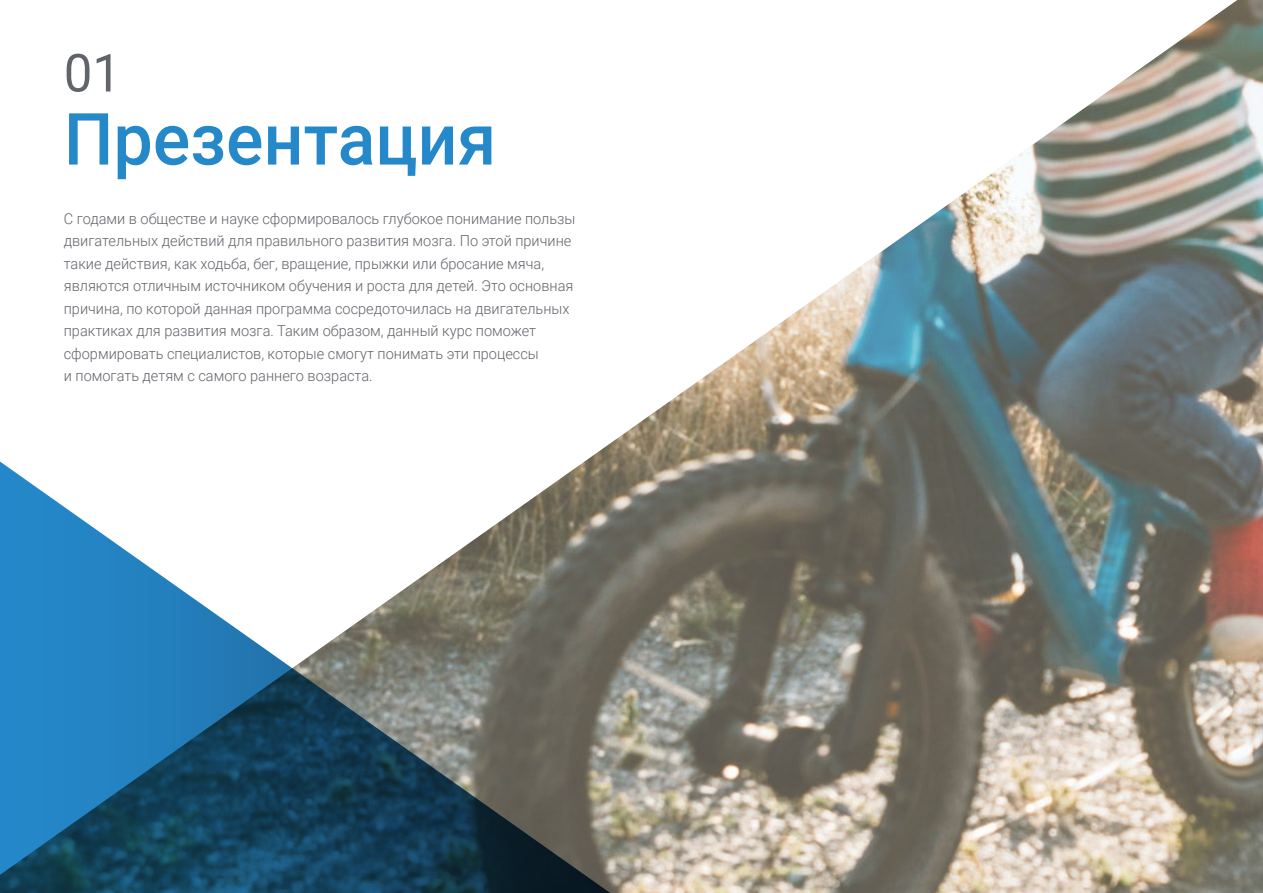
<style>
.page{position:relative;width:1263px;height:893px;background:#fff}
.page>*{position:absolute;margin:0;border:0;box-sizing:border-box;transform-origin:0 0}
.t1{font:500 72px "Roboto";color:#2488c9}
.t2{font:52.5px "Roboto";color:#61646a}
.t3{font:300 15px/22.5px "Roboto";color:#61646a}
</style>
<div class="page">
<img style="left:606px;top:0;width:657px;height:893px">
<svg style="left:0;top:446px;width:640px;height:447px"></svg>
<h2 class="t2" style="left:64px;top:36px;width:59px">01</h2>
<h1 class="t1" style="left:64px;top:89px;width:434px">Презентация</h1>
<p class="t3" style="left:64px;top:207px;width:513px">С годами в обществе и науке сформировалось глубокое понимание пользы двигательных действий для правильного развития мозга. По этой причине такие действия, как ходьба, бег, вращение, прыжки или бросание мяча, являются отличным источником обучения и роста для детей. Это основная причина, по которой данная программа сосредоточилась на двигательных практиках для развития мозга. Таким образом, данный курс поможет сформировать специалистов, которые смогут понимать эти процессы<br>и помогать детям с самого раннего возраста.</p>
</div>
